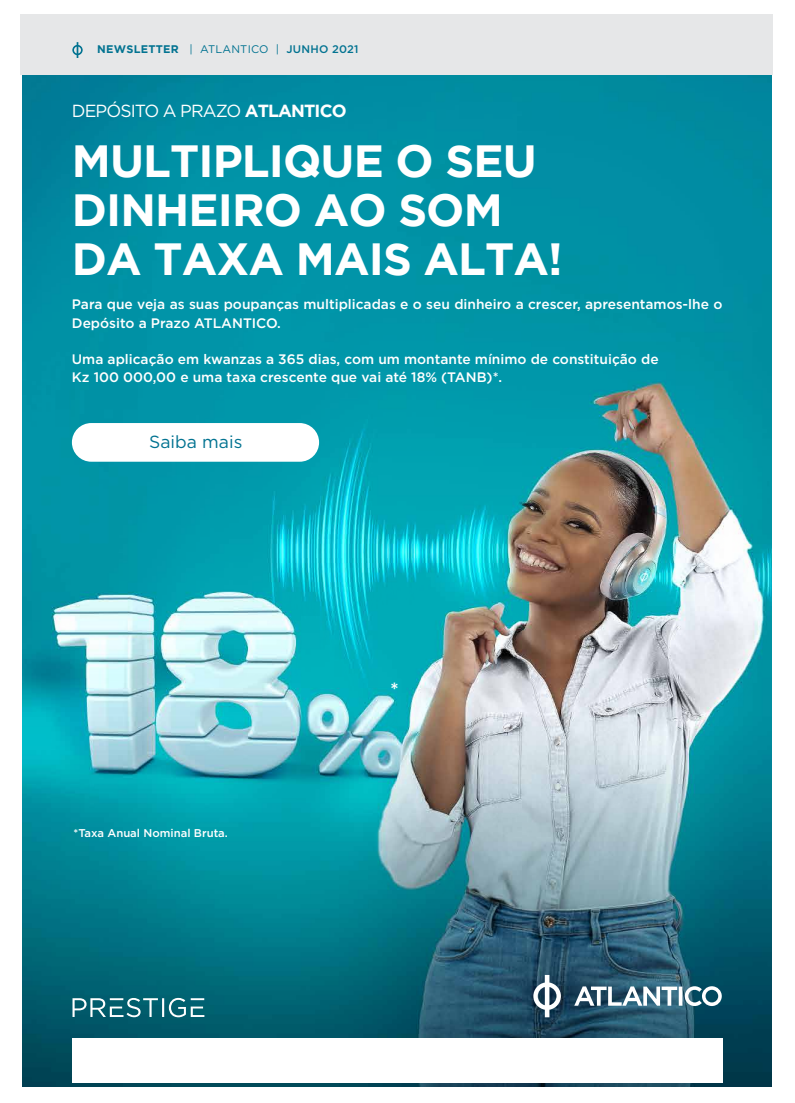
<style>
.page{position:relative;width:795px;height:1103px;background:#fff}
.page>*{position:absolute;margin:0;border:0;box-sizing:border-box;transform-origin:0 0}
.t1{font:700 45px/49px "Gotham";letter-spacing:-.02em;color:#fff}
.t2{font:500 20.5px "Gotham";color:#fff}
.t3{font:17.5px "Gotham";letter-spacing:-.05em;color:#fff}
.t4{font:17.5px "Gotham";color:#027391}
.t5{font:500 13.75px/18.1px "Gotham";color:#fff}
.t6{font:500 11.25px "Gotham";color:#fff}
.t7{font:11px "Gotham";letter-spacing:.02em;color:#027391}
.s1{font-weight:700}
.s2{font-weight:500}
</style>
<div class="page">
<img style="left:22px;top:75px;width:749px;height:1011px">
<div style="left:72px;top:423px;width:247px;height:38px;background:#fff;border-radius:19px"></div>
<div style="left:21px;top:15px;width:751px;height:60px;background:#e6e7e8"></div>
<svg style="left:72px;top:42px;width:11px;height:16px"></svg>
<div style="left:72px;top:1038px;width:650px;height:45px;background:#fff"></div>
<svg style="left:533px;top:974px;width:188px;height:43px"></svg>
<svg style="left:72px;top:997px;width:132px;height:20px;background:#438792"></svg>
<p class="t7" style="left:97px;top:42px;width:262px"><span class="s1">NEWSLETTER</span> | ATLANTICO | <span class="s2">JUNHO 2021</span></p>
<p class="t3" style="left:72px;top:99px;width:276px">DEPÓSITO A PRAZO <span class="s1">ATLANTICO</span></p>
<h1 class="t1" style="left:72px;top:136px;width:492px">MULTIPLIQUE O SEU<br>DINHEIRO AO SOM<br>DA TAXA MAIS ALTA!</h1>
<p class="t5" style="left:72px;top:295px;width:651px">Para que veja as suas poupanças multiplicadas e o seu dinheiro a crescer, apresentamos-lhe o<br>Depósito a Prazo ATLANTICO.</p>
<p class="t5" style="left:72px;top:349px;width:588px">Uma aplicação em kwanzas a 365 dias, com um montante mínimo de constituição de<br>Kz 100 000,00 e uma taxa crescente que vai até 18% (TANB)*.</p>
<p class="t4" style="left:149px;top:431px;width:95px">Saiba mais</p>
<p class="t6" style="left:74px;top:825px;width:156px">*Taxa Anual Nominal Bruta.</p>
<h2 class="t2" style="left:390px;top:676px;width:10px">*</h2>
</div>
